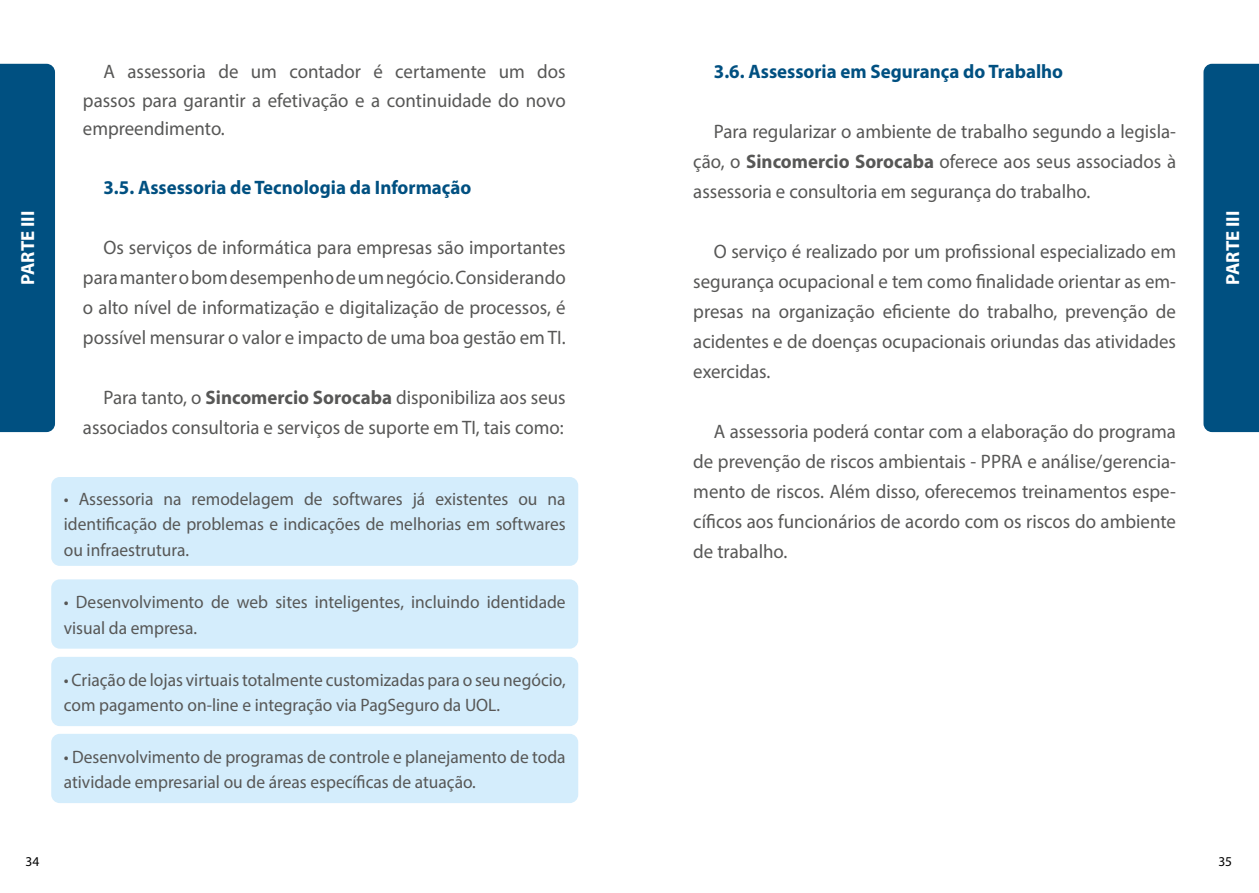
<style>
.page{position:relative;width:1259px;height:893px;background:#fff}
.page>*{position:absolute;margin:0;border:0;box-sizing:border-box;transform-origin:0 0}
.t1{font:19.5px/30px "Myriad Pro";color:#575756;text-align:justify}
.t2{font:700 19.5px "Myriad Pro";color:#005081}
.t3{font:700 18.9px "Myriad Pro";color:#fff}
.t4{font:18px/25.5px "Myriad Pro";color:#575756}
.t5{font:13.5px "Myriad Pro";color:#000}
.s1{font-weight:700}
</style>
<div class="page">
<div style="left:51px;top:477px;width:527px;height:89px;background:#d4edfc;border-radius:9px"></div>
<div style="left:51px;top:579px;width:527px;height:70px;background:#d4edfc;border-radius:9px"></div>
<div style="left:51px;top:657px;width:527px;height:69px;background:#d4edfc;border-radius:9px"></div>
<div style="left:51px;top:734px;width:527px;height:69px;background:#d4edfc;border-radius:9px"></div>
<div style="left:1203px;top:64px;width:56px;height:368px;background:#005081"></div>
<div style="left:0;top:64px;width:55px;height:368px;background:#005081"></div>
<p class="t1" style="left:83px;top:57px;width:484px;line-height:28.5px;text-indent:21px">A assessoria de um contador é certamente um dos passos para garantir a efetivação e a continuidade do novo empreendimento.</p>
<p class="t2" style="left:103px;top:175px;width:369px">3.5. Assessoria de Tecnologia da Informação</p>
<p class="t2" style="left:714px;top:59px;width:351px">3.6. Assessoria em Segurança do Trabalho</p>
<p class="t1" style="left:693px;top:117px;width:484px;text-indent:21px">Para regularizar o ambiente de trabalho segundo a legisla&shy;ção, o <span class="s1">Sincomercio Sorocaba</span> oferece aos seus associados à assessoria e consultoria em segurança do trabalho.</p>
<p class="t3" style="left:15px;top:285px;width:76px;rotate:-90deg">PARTE III</p>
<p class="t3" style="left:1220px;top:285px;width:76px;rotate:-90deg">PARTE III</p>
<p class="t1" style="left:83px;top:232px;width:484px;text-indent:21px">Os serviços de informática para empresas são importantes para manter o bom desempenho de um negócio. Considerando o alto nível de informatização e digitalização de processos, é possível mensurar o valor e impacto de uma boa gestão em TI.</p>
<p class="t1" style="left:693px;top:237px;width:484px;text-indent:21px">O serviço é realizado por um profissional especializado em segurança ocupacional e tem como finalidade orientar as em&shy;presas na organização eficiente do trabalho, prevenção de acidentes e de doenças ocupacionais oriundas das atividades exercidas.</p>
<p class="t1" style="left:83px;top:382px;width:484px;text-align:right">Para tanto, o <span class="s1">Sincomercio Sorocaba</span> disponibiliza aos seus associados consultoria e serviços de suporte em TI, tais como:</p>
<p class="t4" style="left:64px;top:485px;width:503px;text-align:justify">• Assessoria na remodelagem de softwares já existentes ou na identificação de problemas e indicações de melhorias em softwares ou infraestrutura.</p>
<p class="t4" style="left:64px;top:589px;width:503px">• Desenvolvimento de web sites inteligentes, incluindo identidade visual da empresa.</p>
<p class="t4" style="left:64px;top:666px;width:503px">• Criação de lojas virtuais totalmente customizadas para o seu negócio, com pagamento on-line e integração via PagSeguro da UOL.</p>
<p class="t4" style="left:64px;top:743px;width:503px">• Desenvolvimento de programas de controle e planejamento de toda atividade empresarial ou de áreas específicas de atuação.</p>
<p class="t1" style="left:693px;top:417px;width:484px;text-indent:21px">A assessoria poderá contar com a elaboração do programa de prevenção de riscos ambientais - PPRA e análise/gerencia&shy;mento de riscos. Além disso, oferecemos treinamentos espe&shy;cíficos aos funcionários de acordo com os riscos do ambiente de trabalho.</p>
<p class="t5" style="left:26px;top:853px;width:15px">34</p>
<p class="t5" style="left:1218px;top:853px;width:15px">35</p>
</div>
